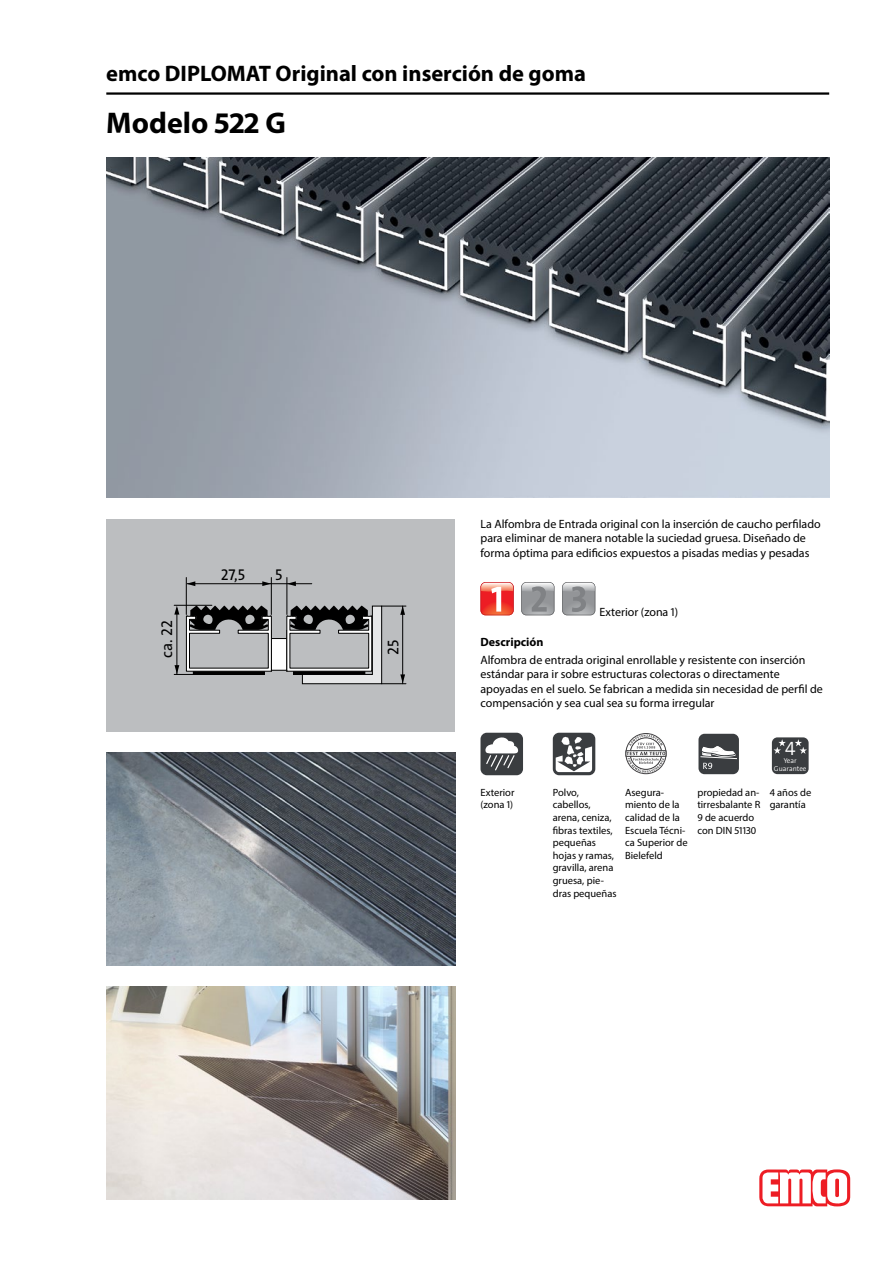
<style>
.page{position:relative;width:893px;height:1263px;background:#fff}
.page>*{position:absolute;margin:0;border:0;box-sizing:border-box;transform-origin:0 0}
.typ_bau{font:700 30px "Myriad Pro";color:#000}
.titel1_em_bau{font:700 22.5px "Myriad Pro";color:#000}
.BILDR{font:300 19.5px "The Sans Os F";color:#fff}
.BILDR-2{font:15.6px "The Sans Os F";color:#000}
.fliesstext_bau{font:12px/14.4px "Myriad Pro";color:#000}
.Stoerer{font:12px/14.4px "Myriad Pro";color:#000}
.fliesstext_bold_bau{font:700 12px "Myriad Pro";color:#000}
.mouseovertext_bau{font:10.5px/12.6px "Myriad Pro";color:#000}
.BILDR-3{font:300 7.05px/7.8px "The Sans Os F";color:#fff;text-align:center}
</style>
<div class="page">
<img style="left:106px;top:157px;width:723px;height:340px">
<hr style="left:106px;top:92px;width:723px;height:3px;background:#000">
<svg style="left:759px;top:1169px;width:91px;height:37px"></svg>
<div style="left:106px;top:519px;width:349px;height:212px;background:#bcbec0"></div>
<div style="left:271px;top:638px;width:16px;height:32px;background:#fff"></div>
<div style="left:271px;top:638px;width:16px;height:33px;border:1px solid #000"></div>
<hr style="left:187px;top:583px;width:84px;height:1px;background:#000">
<svg style="left:262px;top:581px;width:9px;height:5px"></svg>
<svg style="left:187px;top:581px;width:8px;height:5px"></svg>
<svg style="left:287px;top:581px;width:9px;height:5px"></svg>
<hr style="left:186px;top:577px;width:1px;height:37px;background:#000">
<hr style="left:286px;top:577px;width:1px;height:37px;background:#000">
<hr style="left:271px;top:577px;width:1px;height:37px;background:#000">
<hr style="left:174px;top:605px;width:38px;height:1px;background:#000">
<svg style="left:174px;top:606px;width:98px;height:69px"></svg>
<hr style="left:271px;top:583px;width:41px;height:1px;background:#000">
<svg style="left:286px;top:605px;width:120px;height:79px"></svg>
<img style="left:106px;top:753px;width:349px;height:212px">
<img style="left:106px;top:986px;width:349px;height:213px">
<svg style="left:521px;top:582px;width:33px;height:33px"></svg>
<svg style="left:562px;top:582px;width:33px;height:33px"></svg>
<svg style="left:480px;top:582px;width:34px;height:33px"></svg>
<div style="left:480px;top:733px;width:43px;height:42px;background:#3a3d40;border-radius:6px"></div>
<svg style="left:485px;top:737px;width:34px;height:33px"></svg>
<svg style="left:553px;top:733px;width:42px;height:42px"></svg>
<svg style="left:556px;top:737px;width:36px;height:35px"></svg>
<svg style="left:625px;top:733px;width:43px;height:42px"></svg>
<div style="left:626px;top:733px;width:40px;height:41px;border:1px solid #414042;border-radius:50%"></div>
<svg style="left:626px;top:734px;width:40px;height:39px"></svg>
<div style="left:698px;top:734px;width:41px;height:40px;background:#3a3d40;border-radius:6px"></div>
<svg style="left:700px;top:746px;width:37px;height:23px"></svg>
<div style="left:772px;top:737px;width:37px;height:37px;background:#3a3d40;border-radius:5px"></div>
<svg style="left:773px;top:739px;width:13px;height:15px"></svg>
<svg style="left:795px;top:739px;width:12px;height:15px"></svg>
<p class="titel1_em_bau" style="left:106px;top:59px;width:481px">emco DIPLOMAT Original con inserción de goma</p>
<p class="typ_bau" style="left:106px;top:103px;width:181px">Modelo 522 G</p>
<p class="BILDR-2" style="left:157px;top:658px;width:39px;rotate:-90deg">ca. 22</p>
<p class="BILDR-2" style="left:221px;top:564px;width:26px">27,5</p>
<p class="BILDR-2" style="left:275px;top:564px;width:9px">5</p>
<p class="BILDR-2" style="left:383px;top:655px;width:17px;rotate:-90deg">25</p>
<p class="Stoerer" style="left:480px;top:516px;width:342px">La Alfombra de Entrada original con la inserción de caucho perfilado para eliminar de manera notable la suciedad gruesa. Diseñado de forma óptima para edificios expuestos a pisadas medias y pesadas</p>
<p class="fliesstext_bau" style="left:600px;top:605px;width:80px">Exterior (zona 1)</p>
<p class="fliesstext_bold_bau" style="left:480px;top:635px;width:65px">Descripción</p>
<p class="fliesstext_bau" style="left:480px;top:652px;width:344px">Alfombra de entrada original enrollable y resistente con inserción estándar para ir sobre estructuras colectoras o directamente apoyadas en el suelo. Se fabrican a medida sin necesidad de perfil de compensación y sea cual sea su forma irregular</p>
<p class="mouseovertext_bau" style="left:480px;top:786px;width:35px">Exterior (zona 1)</p>
<p class="mouseovertext_bau" style="left:553px;top:786px;width:65px">Polvo, cabellos, arena, ceniza, fibras textiles, pequeñas hojas y ramas, gravilla, arena gruesa, pie&shy;dras pequeñas</p>
<p class="mouseovertext_bau" style="left:625px;top:786px;width:64px">Asegura&shy;miento de la calidad de la<br>Escuela Técni&shy;ca Superior de<br>Bielefeld</p>
<p class="mouseovertext_bau" style="left:697px;top:786px;width:65px">propiedad an&shy;tirresbalante R<br>9 de acuerdo con DIN 51130</p>
<p class="BILDR" style="left:785px;top:736px;width:12px">4</p>
<p class="BILDR-3" style="left:774px;top:756px;width:34px">Year<br>Guarantee</p>
<p class="mouseovertext_bau" style="left:770px;top:786px;width:43px">4 años de garantía</p>
</div>
